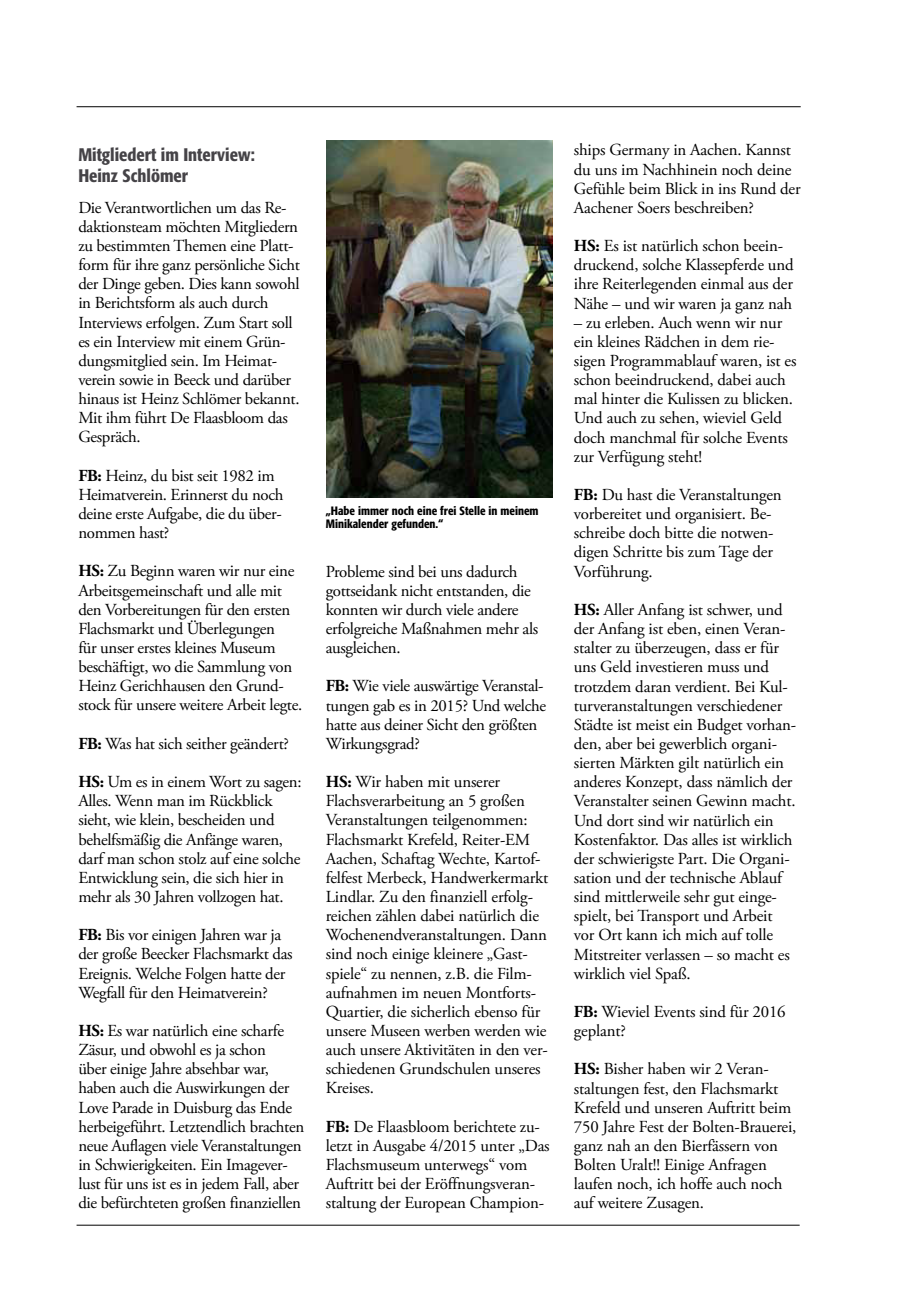
<style>
.page{position:relative;width:906px;height:1289px;background:#fff}
.page>*{position:absolute;margin:0;border:0;box-sizing:border-box;transform-origin:0 0}
.t1{font:500 condensed 18px/21px "Formata";color:#454347}
.t2{font:16.8px/19.2px "Adobe Garamond Pro";letter-spacing:-.01em;color:#000}
.t3{font:500 condensed 12px/13.5px "Formata";color:#000}
.s1{font-weight:700}
</style>
<div class="page">
<hr style="left:77px;top:1224px;width:722px;height:1px;background:#000">
<hr style="left:77px;top:106px;width:723px;height:1px;background:#000">
<img style="left:327px;top:140px;width:225px;height:357px">
<p class="t1" style="left:78px;top:145px;width:178px">Mitgliedert im Interview:<br>Heinz Schlömer</p>
<p class="t2" style="left:78px;top:198px;width:223px">Die Verantwortlichen um das Re&shy;daktionsteam möchten Mitgliedern zu bestimmten Themen eine Platt&shy;form für ihre ganz persönliche Sicht der Dinge geben. Dies kann sowohl in Berichtsform als auch durch<br>Interviews erfolgen. Zum Start soll es ein Interview mit einem Grün&shy;dungsmitglied sein. Im Heimat&shy;verein sowie in Beeck und darüber hinaus ist Heinz Schlömer bekannt.<br>Mit ihm führt De Flaasbloom das<br>Gespräch.</p>
<p class="t2" style="left:78px;top:466px;width:207px"><span class="s1">FB:</span> Heinz, du bist seit 1982 im<br>Heimatverein. Erinnerst du noch deine erste Aufgabe, die du über&shy;nommen hast?</p>
<p class="t2" style="left:78px;top:562px;width:225px"><span class="s1">HS:</span> Zu Beginn waren wir nur eine Arbeitsgemeinschaft und alle mit den Vorbereitungen für den ersten Flachsmarkt und Überlegungen<br>für unser erstes kleines Museum beschäftigt, wo die Sammlung von Heinz Gerichhausen den Grund&shy;stock für unsere weitere Arbeit legte.</p>
<p class="t2" style="left:78px;top:734px;width:212px"><span class="s1">FB:</span> Was hat sich seither geändert?</p>
<p class="t2" style="left:78px;top:773px;width:225px"><span class="s1">HS:</span> Um es in einem Wort zu sagen:<br>Alles. Wenn man im Rückblick sieht, wie klein, bescheiden und behelfsmäßig die Anfänge waren, darf man schon stolz auf eine solche<br>Entwicklung sein, die sich hier in mehr als 30 Jahren vollzogen hat.</p>
<p class="t2" style="left:78px;top:926px;width:216px"><span class="s1">FB:</span> Bis vor einigen Jahren war ja der große Beecker Flachsmarkt das<br>Ereignis. Welche Folgen hatte der<br>Wegfall für den Heimatverein?</p>
<p class="t2" style="left:78px;top:1021px;width:227px"><span class="s1">HS:</span> Es war natürlich eine scharfe Zäsur, und obwohl es ja schon<br>über einige Jahre absehbar war, haben auch die Auswirkungen der Love Parade in Duisburg das Ende herbeigeführt. Letztendlich brachten neue Auflagen viele Veranstaltungen in Schwierigkeiten. Ein Imagever&shy;lust für uns ist es in jedem Fall, aber die befürchteten großen finanziellen</p>
<p class="t3" style="left:326px;top:504px;width:214px">„Habe immer noch eine frei Stelle in meinem<br>Minikalender gefunden.“</p>
<p class="t2" style="left:326px;top:562px;width:214px">Probleme sind bei uns dadurch gottseidank nicht entstanden, die konnten wir durch viele andere erfolgreiche Maßnahmen mehr als ausgleichen.</p>
<p class="t2" style="left:326px;top:677px;width:222px"><span class="s1">FB:</span> Wie viele auswärtige Veranstal&shy;tungen gab es in 2015? Und welche hatte aus deiner Sicht den größten<br>Wirkungsgrad?</p>
<p class="t2" style="left:326px;top:773px;width:224px"><span class="s1">HS:</span> Wir haben mit unserer<br>Flachsverarbeitung an 5 großen<br>Veranstaltungen teilgenommen:<br>Flachsmarkt Krefeld, Reiter-EM<br>Aachen, Schaftag Wechte, Kartof&shy;felfest Merbeck, Handwerkermarkt<br>Lindlar. Zu den finanziell erfolg&shy;reichen zählen dabei natürlich die<br>Wochenendveranstaltungen. Dann sind noch einige kleinere „Gast&shy;spiele“ zu nennen, z.B. die Film&shy;aufnahmen im neuen Montforts-<br>Quartier, die sicherlich ebenso für unsere Museen werben werden wie auch unsere Aktivitäten in den ver&shy;schiedenen Grundschulen unseres<br>Kreises.</p>
<p class="t2" style="left:326px;top:1117px;width:225px"><span class="s1">FB:</span> De Flaasbloom berichtete zu&shy;letzt in Ausgabe 4/2015 unter „Das Flachsmuseum unterwegs“ vom Auftritt bei der Eröffnungsveran&shy;staltung der European Champion-</p>
<p class="t2" style="left:574px;top:141px;width:228px">ships Germany in Aachen. Kannst du uns im Nachhinein noch deine<br>Gefühle beim Blick in ins Rund der<br>Aachener Soers beschreiben?</p>
<p class="t2" style="left:574px;top:237px;width:221px"><span class="s1">HS:</span> Es ist natürlich schon beein&shy;druckend, solche Klassepferde und ihre Reiterlegenden einmal aus der Nähe – und wir waren ja ganz nah</p>
<p class="t2" style="left:574px;top:313px;width:224px">– zu erleben. Auch wenn wir nur ein kleines Rädchen in dem rie&shy;sigen Programmablauf waren, ist es schon beeindruckend, dabei auch mal hinter die Kulissen zu blicken.<br>Und auch zu sehen, wieviel Geld doch manchmal für solche Events zur Verfügung steht!</p>
<p class="t2" style="left:574px;top:486px;width:209px"><span class="s1">FB:</span> Du hast die Veranstaltungen vorbereitet und organisiert. Be&shy;schreibe doch bitte die notwen&shy;digen Schritte bis zum Tage der<br>Vorführung.</p>
<p class="t2" style="left:574px;top:600px;width:224px"><span class="s1">HS:</span> Aller Anfang ist schwer, und der Anfang ist eben, einen Veran&shy;stalter zu überzeugen, dass er für uns Geld investieren muss und trotzdem daran verdient. Bei Kul&shy;turveranstaltungen verschiedener Städte ist meist ein Budget vorhan&shy;den, aber bei gewerblich organi&shy;sierten Märkten gilt natürlich ein anderes Konzept, dass nämlich der Veranstalter seinen Gewinn macht.<br>Und dort sind wir natürlich ein Kostenfaktor. Das alles ist wirklich der schwierigste Part. Die Organi&shy;sation und der technische Ablauf sind mittlerweile sehr gut einge&shy;spielt, bei Transport und Arbeit vor Ort kann ich mich auf tolle Mitstreiter verlassen – so macht es wirklich viel Spaß.</p>
<p class="t2" style="left:574px;top:1002px;width:213px"><span class="s1">FB:</span> Wieviel Events sind für 2016 geplant?</p>
<p class="t2" style="left:574px;top:1060px;width:224px"><span class="s1">HS:</span> Bisher haben wir 2 Veran&shy;staltungen fest, den Flachsmarkt<br>Krefeld und unseren Auftritt beim<br>750 Jahre Fest der Bolten-Brauerei, ganz nah an den Bierfässern von<br>Bolten Uralt!! Einige Anfragen laufen noch, ich hoffe auch noch auf weitere Zusagen.</p>
</div>
